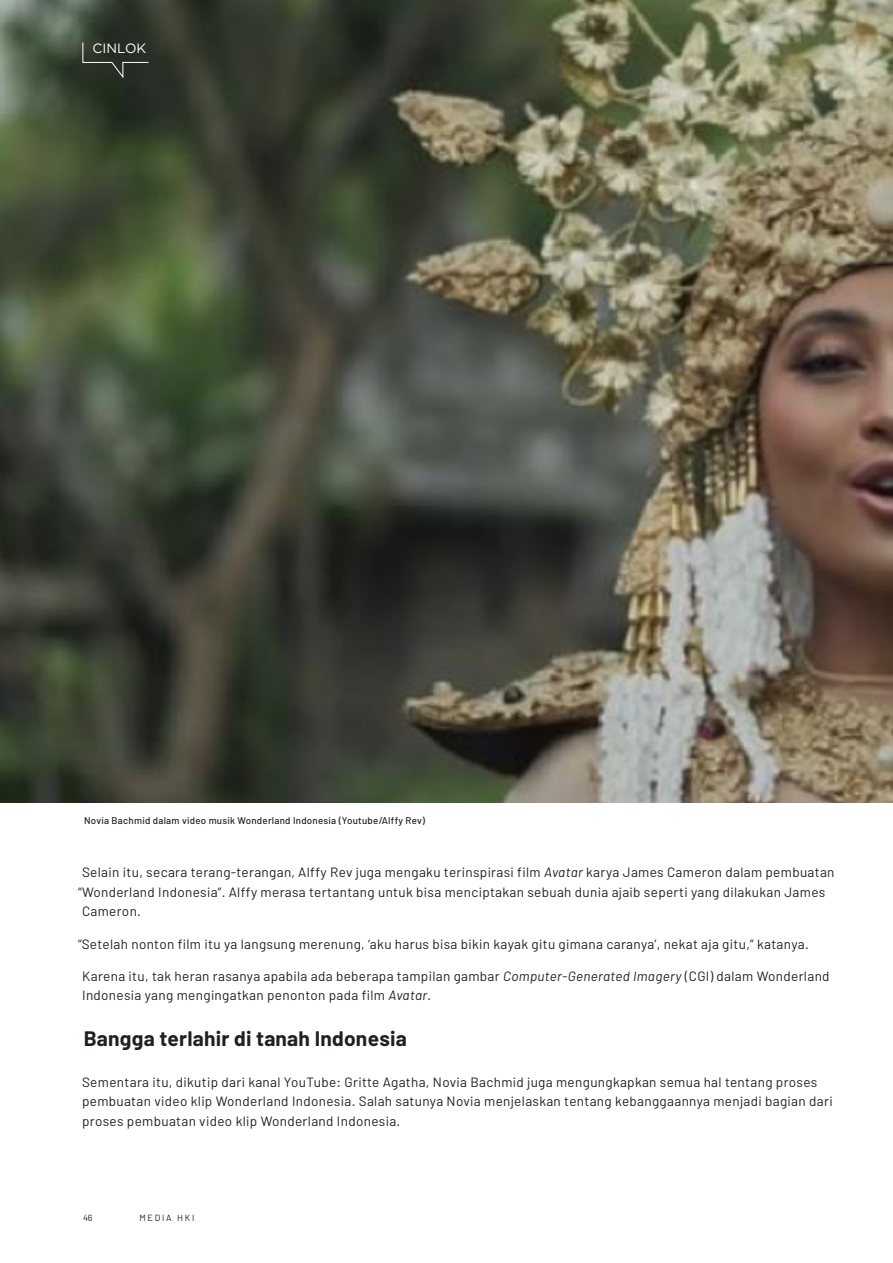
<style>
.page{position:relative;width:893px;height:1263px;background:#fff}
.page>*{position:absolute;margin:0;border:0;box-sizing:border-box;transform-origin:0 0}
.Paragraph_Style_2{font:700 21px "Barlow";letter-spacing:.01em;color:#231f20}
.Paragraph_Style_2-2{font:13.5px/19.5px "Barlow";letter-spacing:.025em;color:#231f20}
.t1{font:13.5px "Gotham";color:#fff}
.Paragraph_Style_2-3{font:500 9.75px "Barlow";letter-spacing:.025em;color:#231f20}
.t2{font:9px "Barlow";letter-spacing:.2em;color:#231f20}
.s1{font-style:italic}
</style>
<div class="page">
<img style="left:0;top:0;width:893px;height:802px">
<svg style="left:82px;top:42px;width:67px;height:37px;background:#31382f"></svg>
<p class="t1" style="left:93px;top:40px;width:55px">CINLOK</p>
<p class="Paragraph_Style_2-3" style="left:84px;top:814px;width:342px">Novia Bachmid dalam video musik Wonderland Indonesia (Youtube/Alffy Rev)</p>
<p class="Paragraph_Style_2-2" style="left:78px;top:862px;width:758px">Selain itu, secara terang-terangan, Alffy Rev juga mengaku terinspirasi film <span class="s1">Avatar</span> karya James Cameron dalam pembuatan “Wonderland Indonesia”. Alffy merasa tertantang untuk bisa menciptakan sebuah dunia ajaib seperti yang dilakukan James<br>Cameron.</p>
<p class="Paragraph_Style_2-2" style="left:78px;top:934px;width:732px">“Setelah nonton film itu ya langsung merenung, ‘aku harus bisa bikin kayak gitu gimana caranya’, nekat aja gitu,” katanya.</p>
<p class="Paragraph_Style_2-2" style="left:82px;top:966px;width:749px">Karena itu, tak heran rasanya apabila ada beberapa tampilan gambar <span class="s1">Computer-Generated Imagery</span> (CGI) dalam Wonderland<br>Indonesia yang mengingatkan penonton pada film <span class="s1">Avatar</span>.</p>
<p class="Paragraph_Style_2" style="left:84px;top:1025px;width:325px">Bangga terlahir di tanah Indonesia</p>
<p class="Paragraph_Style_2-2" style="left:82px;top:1072px;width:752px">Sementara itu, dikutip dari kanal YouTube: Gritte Agatha, Novia Bachmid juga mengungkapkan semua hal tentang proses pembuatan video klip Wonderland Indonesia. Salah satunya Novia menjelaskan tentang kebanggaannya menjadi bagian dari proses pembuatan video klip Wonderland Indonesia.</p>
<p class="t2" style="left:83px;top:1212px;width:11px">46</p>
<p class="t2" style="left:139px;top:1212px;width:56px">MEDIA HKI</p>
</div>
